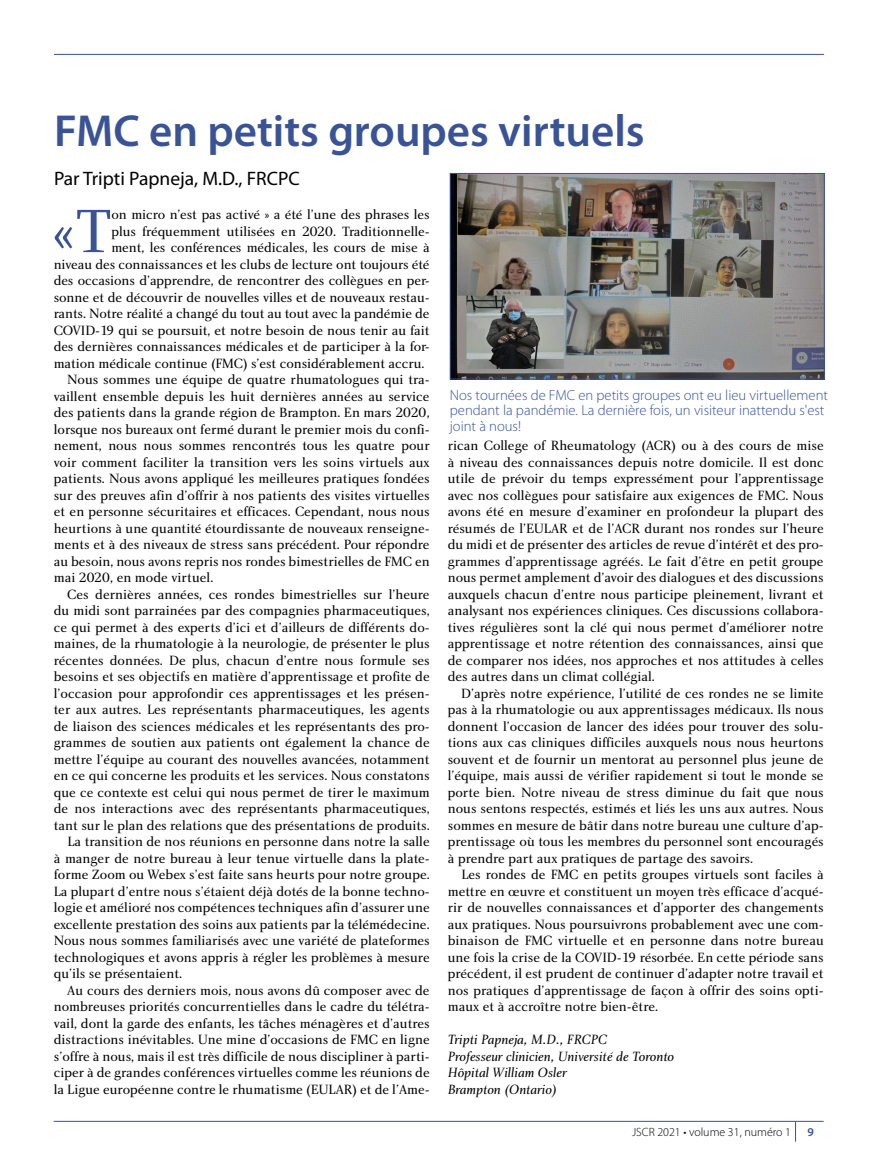
<style>
.page{position:relative;width:878px;height:1175px;background:#fff}
.page>*{position:absolute;margin:0;border:0;box-sizing:border-box;transform-origin:0 0}
.t1{font:63.3px "Charlotte Book Plain";color:#395396}
.t2{font:600 45px "Myriad Pro";color:#395396}
.t3{font:19.5px "Myriad Pro";color:#000}
.t4{font:300 14.7px/15.8px "Myriad Pro";color:#395396}
.t5{font:13.8px/16.5px "Charlotte Book Plain";color:#000;text-align:justify}
.t6{font:13.8px/16.5px "Charlotte Book Italic Plain";color:#000}
.t7{font:300 12px "Myriad Pro";color:#000}
.t8{font:600 12px "Myriad Pro";color:#395396}
</style>
<div class="page">
<hr style="left:54px;top:54px;width:770px;height:1px;background:#395396">
<hr style="left:54px;top:1120px;width:769px;height:1px;background:#395396">
<svg style="left:795px;top:1121px;width:1px;height:20px"></svg>
<img style="left:452px;top:175px;width:370px;height:202px">
<div style="left:450px;top:173px;width:374px;height:206px;border:1px solid #395396"></div>
<h2 class="t2" style="left:54px;top:106px;width:592px">FMC en petits groupes virtuels</h2>
<h3 class="t3" style="left:54px;top:168px;width:247px">Par Tripti Papneja, M.D., FRCPC</h3>
<h1 class="t1" style="left:54px;top:193px;width:60px">« T</h1>
<p class="t5" style="left:111px;top:206px;width:320px">on micro n’est pas activé » a été l’une des phrases les</p>
<p class="t5" style="left:111px;top:222px;width:320px">plus fréquemment utilisées en 2020. Traditionnelle-</p>
<p class="t5" style="left:111px;top:239px;width:320px">ment, les conférences médicales, les cours de mise à</p>
<p class="t5" style="left:54px;top:255px;width:377px">niveau des connaissances et les clubs de lecture ont toujours été</p>
<p class="t5" style="left:54px;top:272px;width:377px">des occasions d’apprendre, de rencontrer des collègues en per-</p>
<p class="t5" style="left:54px;top:288px;width:377px">sonne et de découvrir de nouvelles villes et de nouveaux restau-</p>
<p class="t5" style="left:54px;top:305px;width:377px">rants. Notre réalité a changé du tout au tout avec la pandémie de</p>
<p class="t5" style="left:54px;top:321px;width:377px">COVID-19 qui se poursuit, et notre besoin de nous tenir au fait</p>
<p class="t5" style="left:54px;top:338px;width:377px">des dernières connaissances médicales et de participer à la for-</p>
<p class="t5" style="left:54px;top:354px;width:372px">mation médicale continue (FMC) s’est considérablement accru.</p>
<p class="t5" style="left:67px;top:371px;width:364px">Nous sommes une équipe de quatre rhumatologues qui tra-</p>
<p class="t5" style="left:54px;top:387px;width:377px">vaillent ensemble depuis les huit dernières années au service</p>
<p class="t5" style="left:54px;top:404px;width:377px">des patients dans la grande région de Brampton. En mars 2020,</p>
<p class="t5" style="left:54px;top:420px;width:377px">lorsque nos bureaux ont fermé durant le premier mois du confi-</p>
<p class="t5" style="left:54px;top:437px;width:377px">nement, nous nous sommes rencontrés tous les quatre pour</p>
<p class="t5" style="left:54px;top:453px;width:377px">voir comment faciliter la transition vers les soins virtuels aux</p>
<p class="t5" style="left:54px;top:470px;width:377px">patients. Nous avons appliqué les meilleures pratiques fondées</p>
<p class="t5" style="left:54px;top:486px;width:377px">sur des preuves afin d’offrir à nos patients des visites virtuelles</p>
<p class="t5" style="left:54px;top:503px;width:377px">et en personne sécuritaires et efficaces. Cependant, nous nous</p>
<p class="t5" style="left:54px;top:519px;width:377px">heurtions à une quantité étourdissante de nouveaux renseigne-</p>
<p class="t5" style="left:54px;top:536px;width:377px">ments et à des niveaux de stress sans précédent. Pour répondre</p>
<p class="t5" style="left:54px;top:552px;width:377px">au besoin, nous avons repris nos rondes bimestrielles de FMC en</p>
<p class="t5" style="left:54px;top:569px;width:161px">mai 2020, en mode virtuel.</p>
<p class="t5" style="left:67px;top:585px;width:364px">Ces dernières années, ces rondes bimestrielles sur l’heure</p>
<p class="t5" style="left:54px;top:602px;width:377px">du midi sont parrainées par des compagnies pharmaceutiques,</p>
<p class="t5" style="left:54px;top:618px;width:377px">ce qui permet à des experts d’ici et d’ailleurs de différents do-</p>
<p class="t5" style="left:54px;top:635px;width:377px">maines, de la rhumatologie à la neurologie, de présenter le plus</p>
<p class="t5" style="left:54px;top:651px;width:377px">récentes données. De plus, chacun d’entre nous formule ses</p>
<p class="t5" style="left:54px;top:668px;width:377px">besoins et ses objectifs en matière d’apprentissage et profite de</p>
<p class="t5" style="left:54px;top:684px;width:377px">l’occasion pour approfondir ces apprentissages et les présen-</p>
<p class="t5" style="left:54px;top:701px;width:377px">ter aux autres. Les représentants pharmaceutiques, les agents</p>
<p class="t5" style="left:54px;top:717px;width:377px">de liaison des sciences médicales et les représentants des pro-</p>
<p class="t5" style="left:54px;top:734px;width:377px">grammes de soutien aux patients ont également la chance de</p>
<p class="t5" style="left:54px;top:750px;width:377px">mettre l’équipe au courant des nouvelles avancées, notamment</p>
<p class="t5" style="left:54px;top:767px;width:377px">en ce qui concerne les produits et les services. Nous constatons</p>
<p class="t5" style="left:54px;top:783px;width:377px">que ce contexte est celui qui nous permet de tirer le maximum</p>
<p class="t5" style="left:54px;top:800px;width:377px">de nos interactions avec des représentants pharmaceutiques,</p>
<p class="t5" style="left:54px;top:816px;width:377px">tant sur le plan des relations que des présentations de produits.</p>
<p class="t5" style="left:67px;top:833px;width:364px">La transition de nos réunions en personne dans notre la salle</p>
<p class="t5" style="left:54px;top:849px;width:377px">à manger de notre bureau à leur tenue virtuelle dans la plate-</p>
<p class="t5" style="left:54px;top:866px;width:377px">forme Zoom ou Webex s’est faite sans heurts pour notre groupe.</p>
<p class="t5" style="left:54px;top:882px;width:377px">La plupart d’entre nous s’étaient déjà dotés de la bonne techno-</p>
<p class="t5" style="left:54px;top:899px;width:377px">logie et amélioré nos compétences techniques afin d’assurer une</p>
<p class="t5" style="left:54px;top:915px;width:377px">excellente prestation des soins aux patients par la télémédecine.</p>
<p class="t5" style="left:54px;top:932px;width:377px">Nous nous sommes familiarisés avec une variété de plateformes</p>
<p class="t5" style="left:54px;top:948px;width:377px">technologiques et avons appris à régler les problèmes à mesure</p>
<p class="t5" style="left:54px;top:965px;width:130px">qu’ils se présentaient.</p>
<p class="t5" style="left:67px;top:981px;width:364px">Au cours des derniers mois, nous avons dû composer avec de</p>
<p class="t5" style="left:54px;top:998px;width:377px">nombreuses priorités concurrentielles dans le cadre du télétra-</p>
<p class="t5" style="left:54px;top:1014px;width:377px">vail, dont la garde des enfants, les tâches ménagères et d’autres</p>
<p class="t5" style="left:54px;top:1031px;width:377px">distractions inévitables. Une mine d’occasions de FMC en ligne</p>
<p class="t5" style="left:54px;top:1047px;width:377px">s’offre à nous, mais il est très difficile de nous discipliner à parti-</p>
<p class="t5" style="left:54px;top:1064px;width:377px">ciper à de grandes conférences virtuelles comme les réunions de</p>
<p class="t5" style="left:54px;top:1080px;width:377px">la Ligue européenne contre le rhumatisme (EULAR) et de l’Ame-</p>
<p class="t4" style="left:450px;top:387px;width:379px">Nos tournées de FMC en petits groupes ont eu lieu virtuellement pendant la pandémie. La dernière fois, un visiteur inattendu s'est joint à nous!</p>
<p class="t5" style="left:447px;top:437px;width:377px">rican College of Rheumatology (ACR) ou à des cours de mise à niveau des connaissances depuis notre domicile. Il est donc utile de prévoir du temps expressément pour l’apprentissage avec nos collègues pour satisfaire aux exigences de FMC. Nous avons été en mesure d’examiner en profondeur la plupart des résumés de l’EULAR et de l’ACR durant nos rondes sur l’heure du midi et de présenter des articles de revue d’intérêt et des pro&shy;grammes d’apprentissage agréés. Le fait d’être en petit groupe nous permet amplement d’avoir des dialogues et des discussions auxquels chacun d’entre nous participe pleinement, livrant et analysant nos expériences cliniques. Ces discussions collabora&shy;tives régulières sont la clé qui nous permet d’améliorer notre apprentissage et notre rétention des connaissances, ainsi que de comparer nos idées, nos approches et nos attitudes à celles des autres dans un climat collégial.</p>
<p class="t5" style="left:447px;top:684px;width:377px;text-indent:14px">D’après notre expérience, l’utilité de ces rondes ne se limite pas à la rhumatologie ou aux apprentissages médicaux. Ils nous donnent l’occasion de lancer des idées pour trouver des solu&shy;tions aux cas cliniques difficiles auxquels nous nous heurtons souvent et de fournir un mentorat au personnel plus jeune de l’équipe, mais aussi de vérifier rapidement si tout le monde se porte bien. Notre niveau de stress diminue du fait que nous nous sentons respectés, estimés et liés les uns aux autres. Nous sommes en mesure de bâtir dans notre bureau une culture d’ap&shy;prentissage où tous les membres du personnel sont encouragés à prendre part aux pratiques de partage des savoirs.</p>
<p class="t5" style="left:448px;top:866px;width:377px;text-indent:14px">Les rondes de FMC en petits groupes virtuels sont faciles à mettre en œuvre et constituent un moyen très efficace d’acqué&shy;rir de nouvelles connaissances et d’apporter des changements aux pratiques. Nous poursuivrons probablement avec une com&shy;binaison de FMC virtuelle et en personne dans notre bureau une fois la crise de la COVID-19 résorbée. En cette période sans précédent, il est prudent de continuer d’adapter notre travail et nos pratiques d’apprentissage de façon à offrir des soins opti&shy;maux et à accroître notre bien-être.</p>
<p class="t6" style="left:448px;top:1031px;width:228px">Tripti Papneja, M.D., FRCPC<br>Professeur clinicien, Université de Toronto<br>Hôpital William Osler<br>Brampton (Ontario)</p>
<p class="t7" style="left:632px;top:1125px;width:160px">JSCR 2021 • volume 31, numéro 1</p>
<p class="t8" style="left:807px;top:1125px;width:8px">9</p>
</div>
